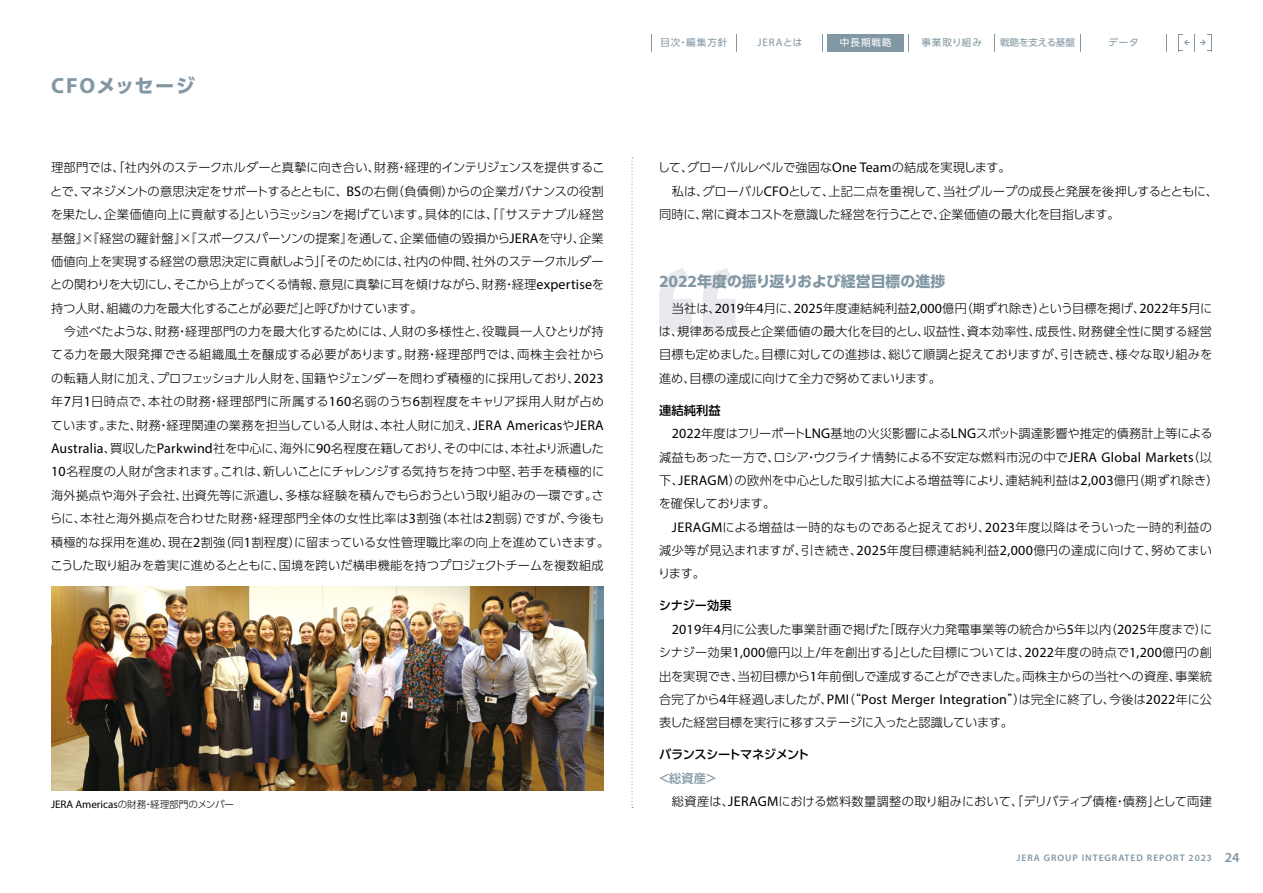
<style>
.page{position:relative;width:1263px;height:893px;background:#fff}
.page>*{position:absolute;margin:0;border:0;box-sizing:border-box;transform-origin:0 0}
.t1{font:700 19.2px "UD Shin Go Pro";letter-spacing:.04em;color:#8197a3}
.t2{font:700 14.85px "UD Shin Go Pro";color:#8197a3}
.t3{font:300 12.15px/23.4px "UD Shin Go Pro";color:#000;text-align:justify}
.t4{font:300 12.15px "UD Shin Go Pro";letter-spacing:.02em;color:#000}
.t5{font:300 12.15px "UD Shin Go Pro";letter-spacing:-.02em;color:#000}
.t6{font:300 12.15px "UD Shin Go Pro";letter-spacing:-.025em;color:#000}
.t7{font:500 12.15px "UD Shin Go Pro";letter-spacing:-.04em;color:#000}
.t8{font:500 12.15px "UD Shin Go Pro";letter-spacing:-.02em;color:#000}
.t9{font:300 12.15px "UD Shin Go Pro";letter-spacing:-.06em;color:#000}
.t10{font:500 12.15px "UD Shin Go Pro";color:#8197a3}
.t11{font:10.95px "Myriad Pro";color:#8197a3}
.t12{font:600 9.6px "Myriad Pro";letter-spacing:.1em;color:#8197a3}
.t13{font:300 9.6px "UD Shin Go Pro";color:#000}
.t14{font:9.6px "UD Shin Go Pro";letter-spacing:.045em;color:#8197a3}
.t15{font:9.6px "UD Shin Go Pro";letter-spacing:-.025em;color:#8197a3}
.t16{font:9.6px "UD Shin Go Pro";letter-spacing:.1em;color:#fff}
.s1{font-family:"Myriad Pro";font-size:22.05px}
.s2{font-family:"Myriad Pro";font-weight:400;font-size:14.1px}
.s3{font-family:"UD Shin Go Pro";font-size:9.6px}
.s4{font-family:"Myriad Pro";font-size:17.1px}
.s5{font-family:"Myriad Pro";font-weight:400;font-size:10.95px}
.s6{font-size:13.8px}
</style>
<div class="page">
<svg style="left:736px;top:34px;width:1px;height:17px"></svg>
<svg style="left:651px;top:34px;width:1px;height:17px"></svg>
<svg style="left:908px;top:34px;width:1px;height:17px"></svg>
<svg style="left:994px;top:34px;width:1px;height:17px"></svg>
<svg style="left:1080px;top:34px;width:1px;height:17px"></svg>
<svg style="left:1166px;top:34px;width:1px;height:17px"></svg>
<svg style="left:659px;top:268px;width:77px;height:64px"></svg>
<svg style="left:631px;top:157px;width:2px;height:651px"></svg>
<img style="left:51px;top:587px;width:553px;height:204px">
<svg style="left:822px;top:34px;width:82px;height:17px"></svg>
<h1 class="t1" style="left:51px;top:70px;width:145px"><span class="s1">CFO</span>メッセージ</h1>
<p class="t3" style="left:50px;top:156px;width:556px">理部門では、「社内外のステークホルダーと真摯に向き合い、財務・経理的インテリジェンスを提供することで、マネジメントの意思決定をサポートするとともに、<span class="s2">BS</span>の右側（負債側）からの企業ガバナンスの役割を果たし、企業価値向上に貢献する」というミッションを掲げています。具体的には、「『サステナブル経営基盤』×『経営の羅針盤』×『スポークスパーソンの提案』を通して、企業価値の毀損から<span class="s2">JERA</span>を守り、企業価値向上を実現する経営の意思決定に貢献しよう」「そのためには、社内の仲間、社外のステークホルダーとの関わりを大切にし、そこから上がってくる情報、意見に真摯に耳を傾けながら、財務・経理<span class="s2">expertise</span>を持つ人財、組織の力を最大化することが必要だ」と呼びかけています。</p>
<p class="t3" style="left:50px;top:319px;width:561px;text-align:left;text-indent:14px">今述べたような、財務・経理部門の力を最大化するためには、人財の多様性と、役職員一人ひとりが持てる力を最大限発揮できる組織風土を醸成する必要があります。財務・経理部門では、両株主会社からの転籍人財に加え、プロフェッショナル人財を、国籍やジェンダーを問わず積極的に採用しており、<span class="s2">2023</span>年<span class="s2">7</span>月<span class="s2">1</span>日時点で、本社の財務・経理部門に所属する<span class="s2">160</span>名弱のうち<span class="s2">6</span>割程度をキャリア採用人財が占めています。また、財務・経理関連の業務を担当している人財は、本社人財に加え、<span class="s2">JERA Americas</span>や<span class="s2">JERA Australia</span>、買収した<span class="s2">Parkwind</span>社を中心に、海外に<span class="s2">90</span>名程度在籍しており、その中には、本社より派遣した<span class="s2">10</span>名程度の人財が含まれます。これは、新しいことにチャレンジする気持ちを持つ中堅、若手を積極的に海外拠点や海外子会社、出資先等に派遣し、多様な経験を積んでもらおうという取り組みの一環です。さらに、本社と海外拠点を合わせた財務・経理部門全体の女性比率は<span class="s2">3</span>割強（本社は<span class="s2">2</span>割弱）ですが、今後も積極的な採用を進め、現在<span class="s2">2</span>割強（同<span class="s2">1</span>割程度）に留まっている女性管理職比率の向上を進めていきます。こうした取り組みを着実に進めるとともに、国境を跨いだ横串機能を持つプロジェクトチームを複数組成</p>
<p class="t14" style="left:660px;top:34px;width:68px">目次・編集方針</p>
<p class="t11" style="left:757px;top:35px;width:46px">JERA<span class="s3">とは</span></p>
<p class="t14" style="left:921px;top:34px;width:62px">事業取り組み</p>
<p class="t15" style="left:1000px;top:34px;width:76px">戦略を支える基盤</p>
<p class="t14" style="left:1108px;top:34px;width:32px">データ</p>
<p class="t16" style="left:840px;top:34px;width:53px">中長期戦略</p>
<p class="t3" style="left:658px;top:156px;width:354px">して、グローバルレベルで強固な<span class="s2">One Team</span>の結成を実現します。</p>
<p class="t3" style="left:672px;top:179px;width:548px">私は、グローバル<span class="s2">CFO</span>として、上記二点を重視して、当社グループの成長と発展を後押しするとともに、</p>
<p class="t5" style="left:659px;top:205px;width:462px">同時に、常に資本コストを意識した経営を行うことで、企業価値の最大化を目指します。</p>
<p class="t2" style="left:659px;top:270px;width:288px"><span class="s4">2022</span>年度の振り返りおよび経営目標の進捗</p>
<p class="t3" style="left:659px;top:296px;width:555px;text-indent:13px">当社は、<span class="s2">2019</span>年<span class="s2">4</span>月に、<span class="s2">2025</span>年度連結純利益<span class="s2">2,000</span>億円（期ずれ除き）という目標を掲げ、<span class="s2">2022</span>年<span class="s2">5</span>月には、規律ある成長と企業価値の最大化を目的とし、収益性、資本効率性、成長性、財務健全性に関する経営目標も定めました。目標に対しての進捗は、総じて順調と捉えておりますが、引き続き、様々な取り組みを進め、目標の達成に向けて全力で努めてまいります。</p>
<p class="t8" style="left:659px;top:400px;width:63px">連結純利益</p>
<p class="t3" style="left:672px;top:421px;width:542px"><span class="s2">2022</span>年度はフリーポート<span class="s2">LNG</span>基地の火災影響による<span class="s2">LNG</span>スポット調達影響や推定的債務計上等による</p>
<p class="t3" style="left:659px;top:445px;width:554px">減益もあった一方で、ロシア・ウクライナ情勢による不安定な燃料市況の中で<span class="s2">JERA Global Markets</span>（以</p>
<p class="t3" style="left:659px;top:468px;width:561px">下、<span class="s2">JERAGM</span>）の欧州を中心とした取引拡大による増益等により、連結純利益は<span class="s2">2,003</span>億円（期ずれ除き）</p>
<p class="t9" style="left:659px;top:494px;width:118px">を確保しております。</p>
<p class="t3" style="left:672px;top:515px;width:541px"><span class="s2">JERAGM</span>による増益は一時的なものであると捉えており、<span class="s2">2023</span>年度以降はそういった一時的利益の</p>
<p class="t4" style="left:659px;top:541px;width:554px">減少等が見込まれますが、引き続き、<span class="s2">2025</span>年度目標連結純利益<span class="s2">2,000</span>億円の達成に向けて、努めてまい</p>
<p class="t3" style="left:658px;top:562px;width:49px">ります。</p>
<p class="t8" style="left:659px;top:596px;width:75px">シナジー効果</p>
<p class="t3" style="left:672px;top:617px;width:542px"><span class="s2">2019</span>年<span class="s2">4</span>月に公表した事業計画で掲げた「既存火力発電事業等の統合から<span class="s2">5</span>年以内（<span class="s2">2025</span>年度まで）に</p>
<p class="t3" style="left:659px;top:640px;width:555px">シナジー効果<span class="s2">1,000</span>億円以上<span class="s2">/</span>年を創出する」とした目標については、<span class="s2">2022</span>年度の時点で<span class="s2">1,200</span>億円の創</p>
<p class="t3" style="left:659px;top:664px;width:554px">出を実現でき、当初目標から<span class="s2">1</span>年前倒しで達成することができました。両株主からの当社への資産、事業統</p>
<p class="t3" style="left:659px;top:687px;width:554px">合完了から<span class="s2">4</span>年経過しましたが、<span class="s2">PMI</span>（“<span class="s2">Post Merger Integration</span>”）は完全に終了し、今後は<span class="s2">2022</span>年に公</p>
<p class="t6" style="left:659px;top:713px;width:355px">表した経営目標を実行に移すステージに入ったと認識しています。</p>
<p class="t7" style="left:659px;top:745px;width:152px">バランスシートマネジメント</p>
<p class="t10" style="left:658px;top:768px;width:61px">＜総資産＞</p>
<p class="t13" style="left:51px;top:796px;width:185px"><span class="s5">JERA Americas</span>の財務・経理部門のメンバー</p>
<p class="t3" style="left:672px;top:789px;width:542px">総資産は、<span class="s2">JERAGM</span>における燃料数量調整の取り組みにおいて、「デリバティブ債権・債務」として両建</p>
<p class="t12" style="left:1017px;top:851px;width:224px">JERA GROUP INTEGRATED REPORT 2023 <span class="s6">24</span></p>
</div>
